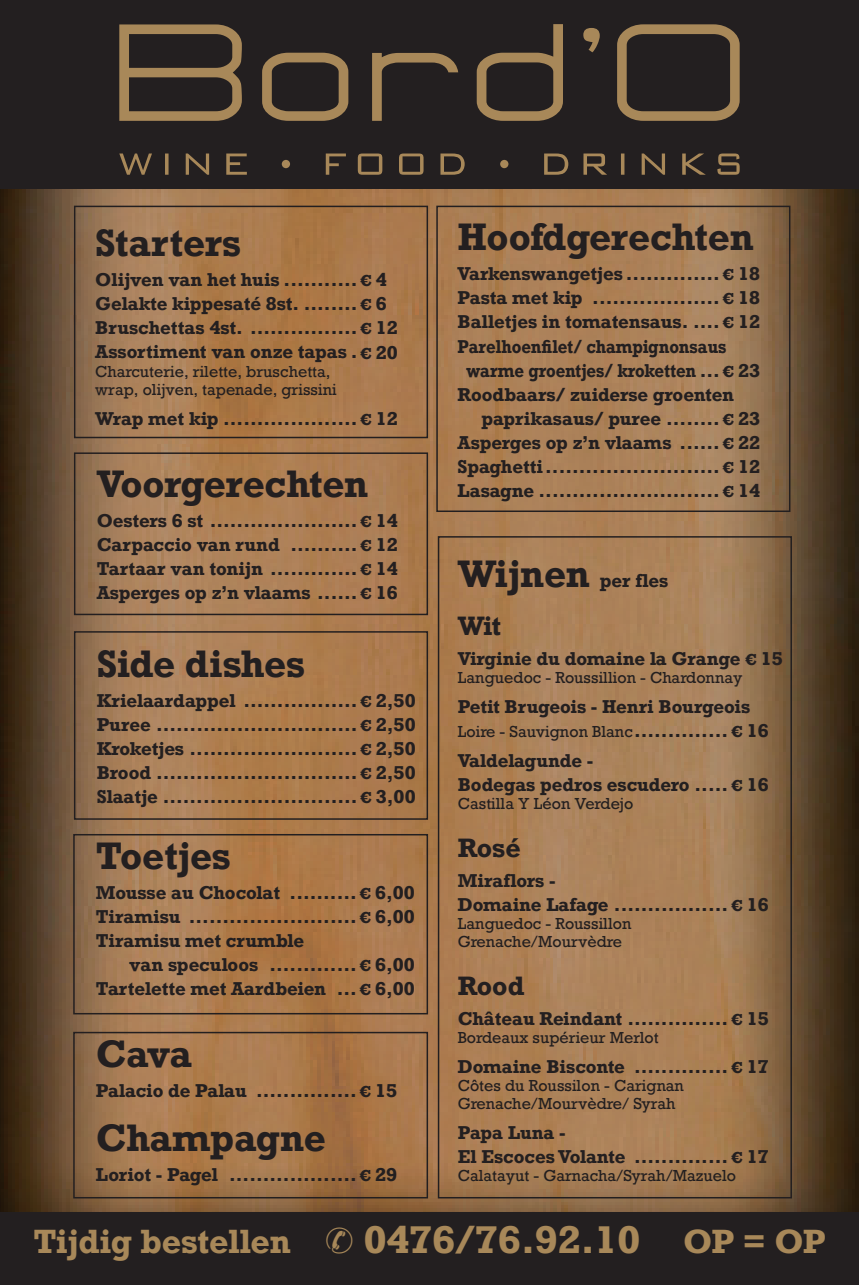
<style>
.page{position:relative;width:859px;height:1285px;background:#fff}
.page>*{position:absolute;margin:0;border:0;box-sizing:border-box;transform-origin:0 0}
.t1{font:700 36.3px "Rockwell";color:#a88859}
.t2{font:700 36px "Rockwell";letter-spacing:-.01em;color:#231f20}
.t3{font:700 31.6px "Rockwell";letter-spacing:-.01em;color:#a88859}
.t4{font:700 25px "Rockwell";letter-spacing:-.01em;color:#231f20}
.t5{font:700 17.5px/24px "Rockwell";color:#231f20}
.t6{font:700 17.5px "Rockwell";color:#231f20;scale:.9 1}
.t7{font:15px/18px "Rockwell";color:#231f20}
.s1{font-size:15px}
.s2{font-size:36px}
.s3{font-weight:700;font-size:17.5px}
.s4{font-weight:700}
</style>
<div class="page">
<img style="left:0;top:189px;width:859px;height:1023px">
<div style="left:0;top:0;width:859px;height:189px;background:#231f20"></div>
<svg style="left:119px;top:24px;width:621px;height:97px"></svg>
<svg style="left:119px;top:153px;width:621px;height:22px"></svg>
<div style="left:74px;top:206px;width:354px;height:232px;border:2px solid #231f20"></div>
<div style="left:436px;top:206px;width:354px;height:306px;border:2px solid #231f20"></div>
<div style="left:73px;top:833px;width:355px;height:181px;border:2px solid #231f20"></div>
<div style="left:74px;top:452px;width:354px;height:163px;border:2px solid #231f20"></div>
<div style="left:74px;top:631px;width:354px;height:188px;border:2px solid #231f20"></div>
<div style="left:438px;top:536px;width:354px;height:662px;border:2px solid #231f20"></div>
<div style="left:73px;top:1031px;width:355px;height:167px;border:2px solid #231f20"></div>
<div style="left:0;top:1212px;width:859px;height:72px;background:#231f20"></div>
<h2 class="t2" style="left:95px;top:220px;width:147px">Starters</h2>
<p class="t5" style="left:95px;top:268px;width:304px">Olijven van het huis ........... <span class="s1">€</span> 4<br>Gelakte kippesaté 8st. ........ <span class="s1">€</span> 6<br>Bruschettas 4st. ................ <span class="s1">€</span> 12<br>Assortiment van onze tapas . <span class="s1">€</span> 20</p>
<p class="t7" style="left:95px;top:362px;width:243px">Charcuterie, rilette, bruschetta, wrap, olijven, tapenade, grissini</p>
<p class="t5" style="left:95px;top:406px;width:304px">Wrap met kip .................... <span class="s1">€</span> 12</p>
<h2 class="t2" style="left:97px;top:460px;width:273px">Voorgerechten</h2>
<p class="t5" style="left:97px;top:508px;width:303px;text-align:justify">Oesters 6 st ...................... <span class="s1">€</span> 14<br>Carpaccio van rund .......... <span class="s1">€</span> 12<br>Tartaar van tonijn ............. <span class="s1">€</span> 14<br>Asperges op z’n vlaams ...... <span class="s1">€</span> 16</p>
<h2 class="t2" style="left:97px;top:640px;width:210px">Side dishes</h2>
<p class="t5" style="left:97px;top:688px;width:320px;text-align:justify">Krielaardappel ................. <span class="s1">€</span> 2,50<br>Puree .............................. <span class="s1">€</span> 2,50<br>Kroketjes ......................... <span class="s1">€</span> 2,50<br>Brood .............................. <span class="s1">€</span> 2,50<br>Slaatje ............................. <span class="s1">€</span> 3,00</p>
<h2 class="t2" style="left:96px;top:832px;width:136px">Toetjes</h2>
<p class="t5" style="left:96px;top:880px;width:320px;text-align:justify">Mousse au Chocolat .......... <span class="s1">€</span> 6,00<br>Tiramisu ......................... <span class="s1">€</span> 6,00<br>Tiramisu met crumble</p>
<p class="t5" style="left:96px;top:952px;width:320px;text-align:right">van speculoos ............. <span class="s1">€</span> 6,00<br>Tartelette met Aardbeien ... <span class="s1">€</span> 6,00</p>
<h2 class="t2" style="left:96px;top:1030px;width:98px">Cava</h2>
<p class="t5" style="left:96px;top:1078px;width:303px">Palacio de Palau ............... <span class="s1">€</span> 15</p>
<h2 class="t2" style="left:96px;top:1114px;width:231px">Champagne</h2>
<p class="t5" style="left:96px;top:1162px;width:303px">Loriot - Pagel ................... <span class="s1">€</span> 29</p>
<h2 class="t2" style="left:458px;top:214px;width:298px">Hoofdgerechten</h2>
<p class="t5" style="left:458px;top:262px;width:304px">Varkenswangetjes .............. <span class="s1">€</span> 18</p>
<p class="t5" style="left:458px;top:286px;width:304px">Pasta met kip ................... <span class="s1">€</span> 18</p>
<p class="t5" style="left:458px;top:310px;width:304px">Balletjes in tomatensaus. .... <span class="s1">€</span> 12</p>
<p class="t6" style="left:458px;top:335px;width:300px">Parelhoenfilet/ champignonsaus</p>
<p class="t6" style="left:466px;top:359px;width:328px">warme groentjes/ kroketten ... <span class="s1">€</span> 23</p>
<p class="t5" style="left:458px;top:382px;width:278px">Roodbaars/ zuiderse groenten</p>
<p class="t5" style="left:481px;top:406px;width:280px">paprikasaus/ puree ........ <span class="s1">€</span> 23</p>
<p class="t5" style="left:458px;top:430px;width:304px">Asperges op z’n vlaams ...... <span class="s1">€</span> 22</p>
<p class="t5" style="left:458px;top:454px;width:304px">Spaghetti.......................... <span class="s1">€</span> 12</p>
<p class="t5" style="left:458px;top:478px;width:304px">Lasagne ........................... <span class="s1">€</span> 14</p>
<p class="t5" style="left:458px;top:568px;width:212px"><span class="s2">Wijnen</span> per fles</p>
<h3 class="t4" style="left:458px;top:609px;width:45px">Wit</h3>
<p class="t5" style="left:458px;top:646px;width:327px">Virginie du domaine la Grange <span class="s1">€</span> 15</p>
<p class="t7" style="left:458px;top:668px;width:286px">Languedoc - Roussillion - Chardonnay</p>
<p class="t5" style="left:458px;top:694px;width:294px">Petit Brugeois - Henri Bourgeois</p>
<p class="t7" style="left:458px;top:722px;width:313px">Loire - Sauvignon Blanc<span class="s3">..............</span> <span class="s4">€</span> <span class="s3">16</span></p>
<p class="t5" style="left:458px;top:748px;width:313px">Valdelagunde -<br>Bodegas pedros escudero ..... <span class="s1">€</span> 16</p>
<p class="t7" style="left:458px;top:794px;width:177px">Castilla Y Léon Verdejo</p>
<h3 class="t4" style="left:458px;top:831px;width:64px">Rosé</h3>
<p class="t5" style="left:458px;top:868px;width:313px">Miraflors -<br>Domaine Lafage ................. <span class="s1">€</span> 16</p>
<p class="t7" style="left:458px;top:914px;width:175px">Languedoc - Roussillon<br>Grenache/Mourvèdre</p>
<h3 class="t4" style="left:458px;top:969px;width:68px">Rood</h3>
<p class="t5" style="left:458px;top:1006px;width:313px">Château Reindant ............... <span class="s1">€</span> 15</p>
<p class="t7" style="left:458px;top:1028px;width:203px">Bordeaux supérieur Merlot</p>
<p class="t5" style="left:458px;top:1054px;width:313px">Domaine Bisconte .............. <span class="s1">€</span> 17</p>
<p class="t7" style="left:458px;top:1076px;width:228px">Côtes du Roussilon - Carignan<br>Grenache/Mourvèdre/ Syrah</p>
<p class="t5" style="left:458px;top:1120px;width:313px">Papa Luna -<br>El Escoces Volante .............. <span class="s1">€</span> 17</p>
<p class="t7" style="left:458px;top:1166px;width:280px">Calatayut - Garnacha/Syrah/Mazuelo</p>
<h3 class="t3" style="left:33px;top:1220px;width:259px">Tijdig bestellen</h3>
<h1 class="t1" style="left:364px;top:1216px;width:278px">0476/76.92.10</h1>
<h3 class="t3" style="left:683px;top:1220px;width:144px">OP = OP</h3>
</div>
